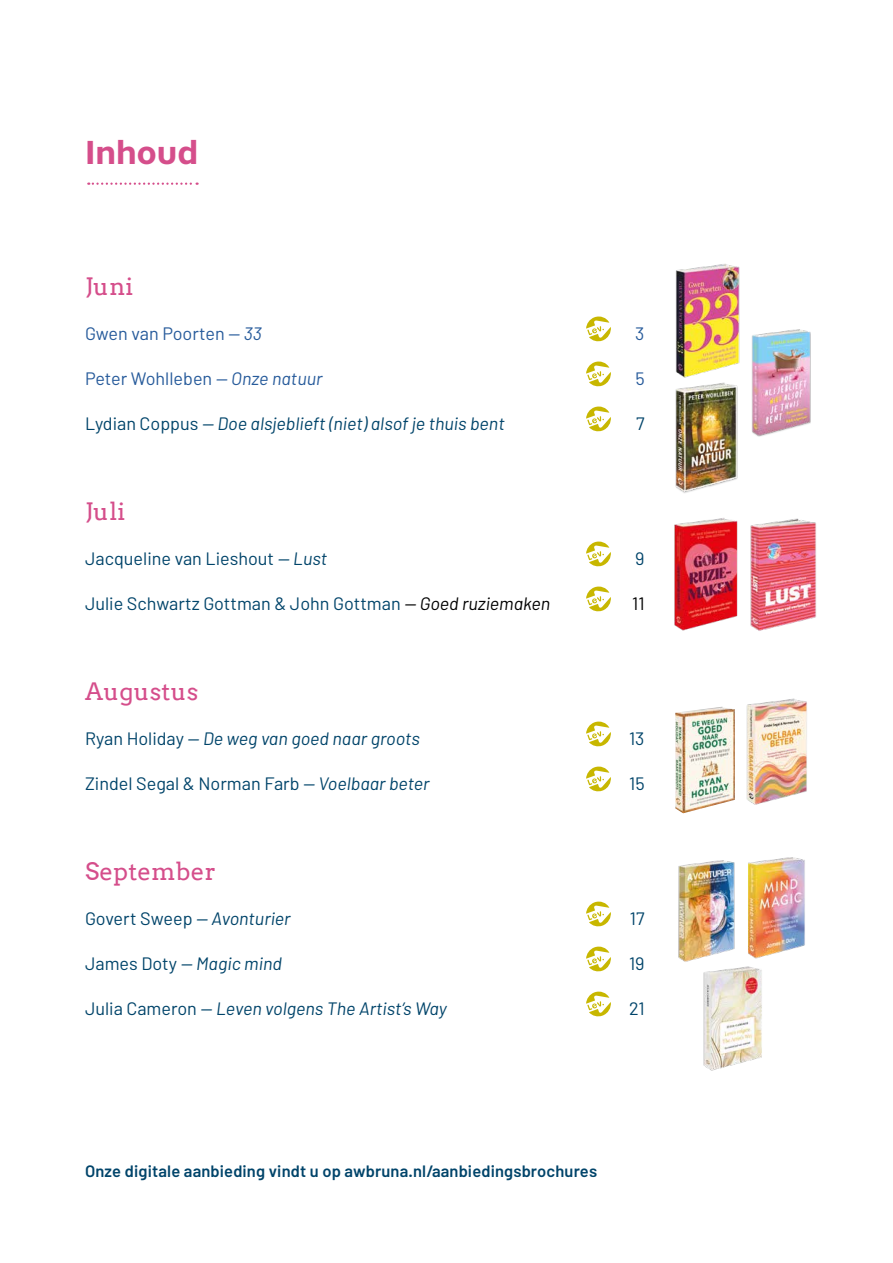
<style>
.page{position:relative;width:893px;height:1263px;background:#fff}
.page>*{position:absolute;margin:0;border:0;box-sizing:border-box;transform-origin:0 0}
.t1{font:700 33px "Core Sans A65";color:#d54e8b}
.t2{font:24px "Arvo";letter-spacing:.01em;color:#d54e8b}
.t3{font:18px "Barlow";color:#00446a}
.t4{font:italic 18px "Barlow";color:#00446a}
.t5{font:18px "Barlow";color:#275b9b}
.t6{font:18px "Barlow";color:#000}
.t7{font:600 16.5px "Barlow";letter-spacing:.01em;color:#00446a}
.s1{font-style:italic}
.s2{font-style:normal}
.s3{font-style:italic;color:#000}
</style>
<div class="page">
<svg style="left:586px;top:316px;width:25px;height:26px"></svg>
<svg style="left:586px;top:361px;width:25px;height:26px"></svg>
<svg style="left:586px;top:406px;width:25px;height:26px"></svg>
<svg style="left:586px;top:541px;width:25px;height:26px"></svg>
<svg style="left:586px;top:586px;width:25px;height:26px"></svg>
<svg style="left:586px;top:721px;width:25px;height:26px"></svg>
<svg style="left:586px;top:766px;width:25px;height:26px"></svg>
<svg style="left:586px;top:901px;width:25px;height:26px"></svg>
<svg style="left:586px;top:946px;width:25px;height:26px"></svg>
<svg style="left:586px;top:991px;width:25px;height:26px"></svg>
<svg style="left:88px;top:183px;width:110px;height:2px"></svg>
<img style="left:675px;top:707px;width:60px;height:106px">
<img style="left:674px;top:518px;width:57px;height:113px">
<img style="left:752px;top:329px;width:59px;height:108px">
<img style="left:703px;top:967px;width:59px;height:104px">
<img style="left:745px;top:857px;width:60px;height:110px">
<img style="left:678px;top:860px;width:57px;height:102px">
<img style="left:675px;top:382px;width:63px;height:111px">
<img style="left:746px;top:698px;width:61px;height:107px">
<img style="left:675px;top:264px;width:65px;height:114px">
<img style="left:731px;top:518px;width:85px;height:113px">
<h1 class="t1" style="left:85px;top:131px;width:115px">Inhoud</h1>
<h2 class="t2" style="left:85px;top:272px;width:50px">Juni</h2>
<p class="t5" style="left:85px;top:322px;width:178px">Gwen van Poorten <span class="s1">— 33</span></p>
<p class="t5" style="left:635px;top:322px;width:11px">3</p>
<p class="t5" style="left:85px;top:367px;width:239px">Peter Wohlleben <span class="s1">— Onze natuur</span></p>
<p class="t5" style="left:635px;top:367px;width:11px">5</p>
<p class="t4" style="left:85px;top:412px;width:421px"><span class="s2">Lydian Coppus</span> — Doe alsjeblieft (niet) alsof je thuis bent</p>
<p class="t3" style="left:636px;top:412px;width:10px">7</p>
<h2 class="t2" style="left:85px;top:497px;width:42px">Juli</h2>
<p class="t3" style="left:85px;top:547px;width:244px">Jacqueline van Lieshout <span class="s1">— Lust</span></p>
<p class="t3" style="left:635px;top:547px;width:11px">9</p>
<p class="t3" style="left:85px;top:592px;width:467px">Julie Schwartz Gottman &amp; John Gottman <span class="s3">— Goed ruziemaken</span></p>
<p class="t6" style="left:632px;top:592px;width:14px">11</p>
<h2 class="t2" style="left:85px;top:677px;width:115px">Augustus</h2>
<p class="t4" style="left:85px;top:727px;width:336px"><span class="s2">Ryan Holiday</span> — De weg van goed naar groots</p>
<p class="t3" style="left:629px;top:727px;width:17px">13</p>
<p class="t3" style="left:85px;top:772px;width:346px">Zindel Segal &amp; Norman Farb <span class="s1">— Voelbaar beter</span></p>
<p class="t3" style="left:629px;top:772px;width:17px">15</p>
<h2 class="t2" style="left:85px;top:857px;width:132px">September</h2>
<p class="t3" style="left:85px;top:907px;width:207px">Govert Sweep <span class="s1">— Avonturier</span></p>
<p class="t3" style="left:630px;top:907px;width:16px">17</p>
<p class="t4" style="left:85px;top:952px;width:198px"><span class="s2">James Doty</span> — Magic mind</p>
<p class="t3" style="left:629px;top:952px;width:17px">19</p>
<p class="t4" style="left:85px;top:997px;width:363px"><span class="s2">Julia Cameron</span> — Leven volgens The Artist’s Way</p>
<p class="t3" style="left:629px;top:997px;width:17px">21</p>
<p class="t7" style="left:85px;top:1161px;width:514px">Onze digitale aanbieding vindt u op awbruna.nl/aanbiedingsbrochures</p>
</div>
